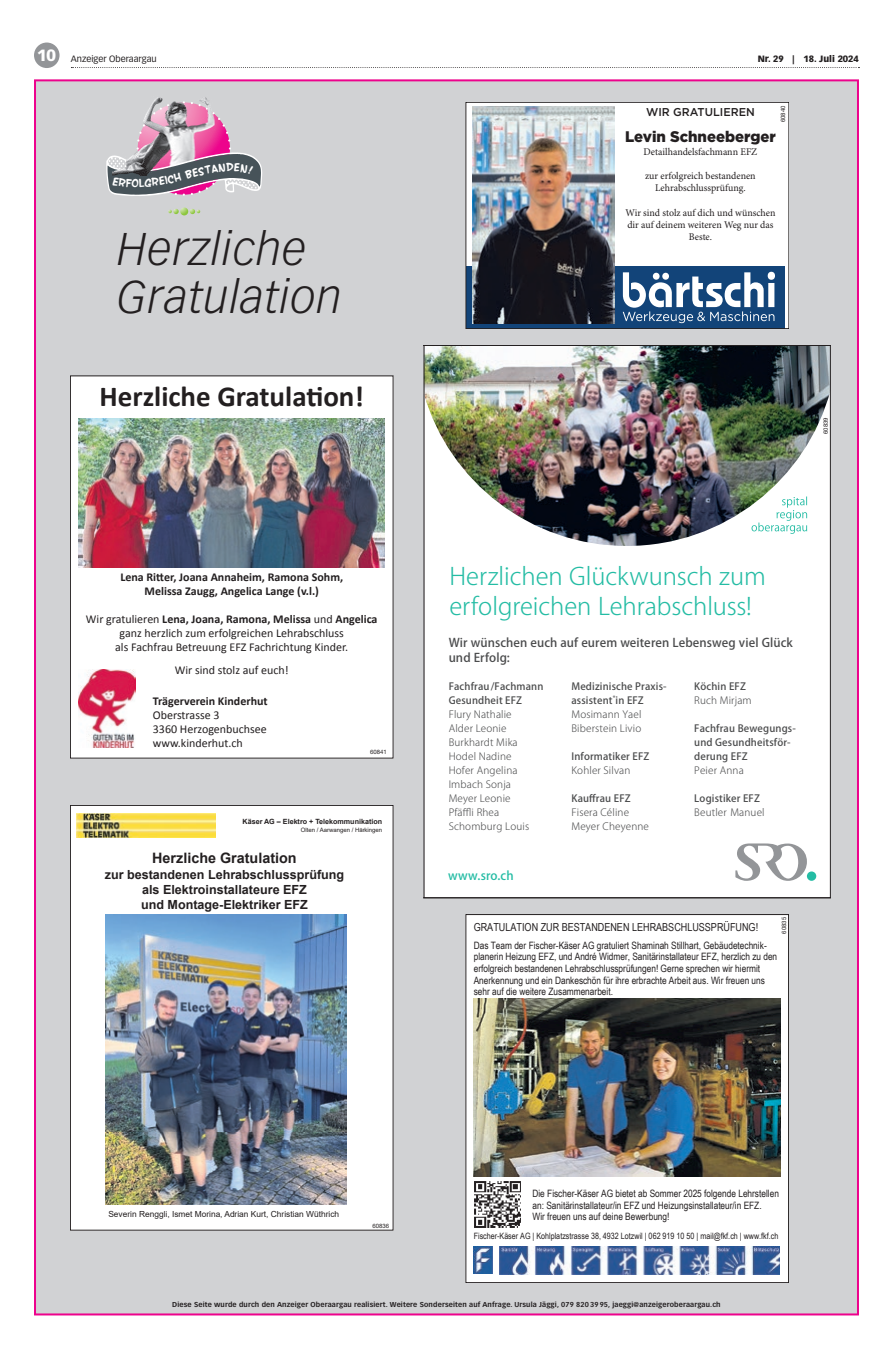
<style>
.page{position:relative;width:893px;height:1358px;background:#fff}
.page>*{position:absolute;margin:0;border:0;box-sizing:border-box;transform-origin:0 0}
.t1{font:italic 300 45px/48px "Vectora LT Pro";letter-spacing:.02em;color:#231f20}
.t2{font:700 29px "Calibri";color:#231f20}
.t3{font:23.8px/30px "Koz Go Pr 6 N Light Proportional";letter-spacing:-.005em;color:#24bca4}
.t4{font:900 15.3px "Gotham";color:#231f20}
.t5{font:700 14.4px "Arial";color:#231f20}
.t6{font:700 12.6px/15.1px "Arial";color:#231f20;text-align:center}
.t7{font:12px/14px "Calibri";color:#231f20;text-align:center}
.t8{font:700 12px/14px "Calibri";color:#231f20;text-align:center}
.t9{font:12px/15px "Koz Go Pr 6 N Medium Proportional";letter-spacing:.01em;color:#4b4c4d}
.t10{font:12px "Koz Go Pr 6 N Medium Proportional";letter-spacing:.01em;color:#24bca4}
.t11{font:700 11.9px "SF Wonder Comic";color:#fff}
.t12{font:500 11.4px "Gotham";color:#231f20}
.t13{font:11px "Arial Narrow";color:#231f20}
.t14{font:10.2px/11.6px "Arial Narrow";color:#231f20}
.t15{font:10.2px/12.3px "Minion Pro";color:#231f20;text-align:center}
.t16{font:10px/14px "Koz Go Pr 6 N Light Proportional";letter-spacing:.015em;color:#4b4c4d}
.t17{font:10px/14px "Koz Go Pr 6 N Medium Proportional";letter-spacing:.015em;color:#4b4c4d}
.t18{font:9px "Vectora LT Pro";color:#231f20}
.t19{font:900 9px "Vectora LT Pro";color:#231f20}
.t20{font:8.7px "Arial Narrow";color:#231f20}
.t21{font:8.4px "Arial";color:#231f20}
.t22{font:700 7.2px "Arial";color:#231f20}
.t23{font:700 7px "Vectora LT Pro";letter-spacing:.02em;color:#231f20}
.t24{font:6px "Helvetica Neue LT Pro";color:#231f20}
.t25{font:6px "Arial";color:#231f20}
.s1{font-weight:900;font-size:16px;color:#fff}
.s2{font-weight:700}
</style>
<div class="page">
<svg style="left:71px;top:67px;width:788px;height:1px"></svg>
<div style="left:34px;top:43px;width:26px;height:25px;background:#939598;border-radius:50%"></div>
<div style="left:34px;top:79px;width:825px;height:1236px;background:#d1d2d4;border:2px solid #ed028c"></div>
<div style="left:466px;top:102px;width:323px;height:227px;background:#fff"></div>
<div style="left:466px;top:266px;width:318px;height:63px;background:#124479"></div>
<svg style="left:623px;top:272px;width:152px;height:51px"></svg>
<img style="left:473px;top:106px;width:141px;height:217px">
<div style="left:466px;top:102px;width:323px;height:227px;border:1px solid #231f20"></div>
<img style="left:426px;top:347px;width:403px;height:549px">
<div style="left:70px;top:810px;width:323px;height:420px;background:#fff"></div>
<img style="left:77px;top:814px;width:138px;height:24px">
<img style="left:105px;top:915px;width:241px;height:290px">
<div style="left:70px;top:805px;width:323px;height:425px;border:1px solid #231f20"></div>
<div style="left:466px;top:914px;width:323px;height:369px;background:#fff"></div>
<img style="left:474px;top:998px;width:306px;height:178px">
<img style="left:474px;top:1247px;width:18px;height:27px">
<img style="left:499px;top:1247px;width:281px;height:28px">
<img style="left:474px;top:1181px;width:47px;height:47px">
<div style="left:466px;top:914px;width:323px;height:369px;border:1px solid #231f20"></div>
<svg style="left:168px;top:207px;width:32px;height:8px"></svg>
<img style="left:155px;top:97px;width:8px;height:3px">
<div style="left:70px;top:376px;width:323px;height:382px;background:#fff"></div>
<img style="left:79px;top:418px;width:306px;height:149px">
<img style="left:79px;top:670px;width:56px;height:77px">
<svg style="left:106px;top:100px;width:156px;height:96px"></svg>
<p class="t18" style="left:37px;top:53px;width:121px"><span class="s1">10</span> Anzeiger Oberaargau</p>
<p class="t19" style="left:758px;top:53px;width:103px">Nr. 29 | 18. Juli 2024</p>
<p class="t11" style="left:132px;top:176px;width:9px">o</p>
<h1 class="t1" style="left:118px;top:224px;width:226px">Herzliche<br>Gratulation</h1>
<h2 class="t2" style="left:100px;top:378px;width:266px">Herzliche Gratulation!</h2>
<p class="t8" style="left:120px;top:570px;width:224px">Lena Ritter, Joana Annaheim, Ramona Sohm,<br>Melissa Zaugg, Angelica Lange (v.l.)</p>
<p class="t7" style="left:86px;top:612px;width:293px">Wir gratulieren <span class="s2">Lena, Joana, Ramona, Melissa</span> und <span class="s2">Angelica </span>ganz herzlich zum erfolgreichen Lehrabschluss<br>als Fachfrau Betreuung EFZ Fachrichtung Kinder.</p>
<p class="t7" style="left:175px;top:662px;width:116px">Wir sind stolz auf euch!</p>
<p class="t8" style="left:153px;top:693px;width:116px">Trägerverein Kinderhut</p>
<p class="t7" style="left:153px;top:708px;width:115px;text-align:left">Oberstrasse 3<br>3360 Herzogenbuchsee www.kinderhut.ch</p>
<p class="t24" style="left:370px;top:748px;width:18px">60841</p>
<p class="t22" style="left:243px;top:816px;width:141px">Käser AG – Elektro + Telekommunikation</p>
<p class="t25" style="left:301px;top:826px;width:83px">Olten / Aarwangen / Härkingen</p>
<h3 class="t5" style="left:152px;top:847px;width:146px">Herzliche Gratulation</h3>
<p class="t6" style="left:105px;top:867px;width:241px">zur bestandenen Lehrabschlussprüfung als Elektroinstallateure EFZ<br>und Montage-Elektriker EFZ</p>
<p class="t24" style="left:779px;top:122px;width:18px;rotate:-90deg">60840</p>
<p class="t12" style="left:646px;top:104px;width:110px">WIR GRATULIEREN</p>
<h3 class="t4" style="left:625px;top:126px;width:152px">Levin Schneeberger</h3>
<p class="t15" style="left:644px;top:146px;width:115px">Detailhandelsfachmann EFZ</p>
<p class="t15" style="left:645px;top:170px;width:112px">zur erfolgreich bestandenen<br>Lehrabschlussprüfung.</p>
<p class="t15" style="left:625px;top:207px;width:152px">Wir sind stolz auf dich und wünschen dir auf deinem weiteren Weg nur das<br>Beste.</p>
<p class="t24" style="left:822px;top:434px;width:18px;rotate:-90deg">60839</p>
<h3 class="t3" style="left:449px;top:562px;width:318px">Herzlichen Glückwunsch zum erfolgreichen Lehrabschluss!</h3>
<p class="t9" style="left:449px;top:635px;width:346px">Wir wünschen euch auf eurem weiteren Lebensweg viel Glück und Erfolg:</p>
<p class="t17" style="left:449px;top:679px;width:96px">Fachfrau/Fachmann<br>Gesundheit EFZ</p>
<p class="t16" style="left:449px;top:707px;width:82px">Flury Nathalie<br>Alder Leonie<br>Burkhardt Mika<br>Hodel Nadine<br>Hofer Angelina<br>Imbach Sonja<br>Meyer Leonie<br>Pfäffli Rhea<br>Schomburg Louis</p>
<p class="t10" style="left:448px;top:869px;width:67px">www.sro.ch</p>
<p class="t17" style="left:571px;top:679px;width:97px">Medizinische Praxis&shy;assistent<sup>*</sup>in EFZ</p>
<p class="t16" style="left:571px;top:707px;width:71px">Mosimann Yael<br>Biberstein Livio</p>
<p class="t17" style="left:571px;top:749px;width:79px">Informatiker EFZ</p>
<p class="t16" style="left:571px;top:763px;width:60px">Kohler Silvan</p>
<p class="t17" style="left:571px;top:791px;width:61px">Kauffrau EFZ</p>
<p class="t16" style="left:571px;top:805px;width:79px">Fisera Céline<br>Meyer Cheyenne</p>
<p class="t17" style="left:694px;top:679px;width:53px">Köchin EFZ</p>
<p class="t16" style="left:694px;top:693px;width:59px">Ruch Mirjam</p>
<p class="t17" style="left:694px;top:721px;width:103px">Fachfrau Bewegungs&shy;und Gesundheitsför&shy;derung EFZ</p>
<p class="t16" style="left:694px;top:763px;width:51px">Peier Anna</p>
<p class="t17" style="left:694px;top:791px;width:67px">Logistiker EFZ</p>
<p class="t16" style="left:694px;top:805px;width:72px">Beutler Manuel</p>
<p class="t24" style="left:780px;top:933px;width:18px;rotate:-90deg">60835</p>
<p class="t13" style="left:474px;top:919px;width:286px">GRATULATION ZUR BESTANDENEN LEHRABSCHLUSSPRÜFUNG!</p>
<p class="t14" style="left:474px;top:939px;width:305px">Das Team der Fischer-Käser AG gratuliert Shaminah Stillhart, Gebäudetechnik&shy;planerin Heizung EFZ, und André Widmer, Sanitärinstallateur EFZ, herzlich zu den erfolgreich bestandenen Lehrabschlussprüfungen! Gerne sprechen wir hiermit Anerkennung und ein Dankeschön für ihre erbrachte Arbeit aus. Wir freuen uns sehr auf die weitere Zusammenarbeit.</p>
<p class="t21" style="left:108px;top:1208px;width:232px">Severin Renggli, Ismet Morina, Adrian Kurt, Christian Wüthrich</p>
<p class="t24" style="left:372px;top:1222px;width:18px">60836</p>
<p class="t14" style="left:532px;top:1187px;width:248px">Die Fischer-Käser AG bietet ab Sommer 2025 folgende Lehrstellen an: Sanitärinstallateur/in EFZ und Heizungsinstallateur/in EFZ.<br>Wir freuen uns auf deine Bewerbung!</p>
<p class="t20" style="left:474px;top:1229px;width:306px">Fischer-Käser AG | Kohlplatzstrasse 38, 4932 Lotzwil | 062 919 10 50 | mail@fkf.ch | www.fkf.ch</p>
<p class="t23" style="left:172px;top:1300px;width:550px">Diese Seite wurde durch den Anzeiger Oberaargau realisiert. Weitere Sonderseiten auf Anfrage. Ursula Jäggi, 079 820 39 95, jaeggi@anzeigeroberaargau.ch</p>
</div>
